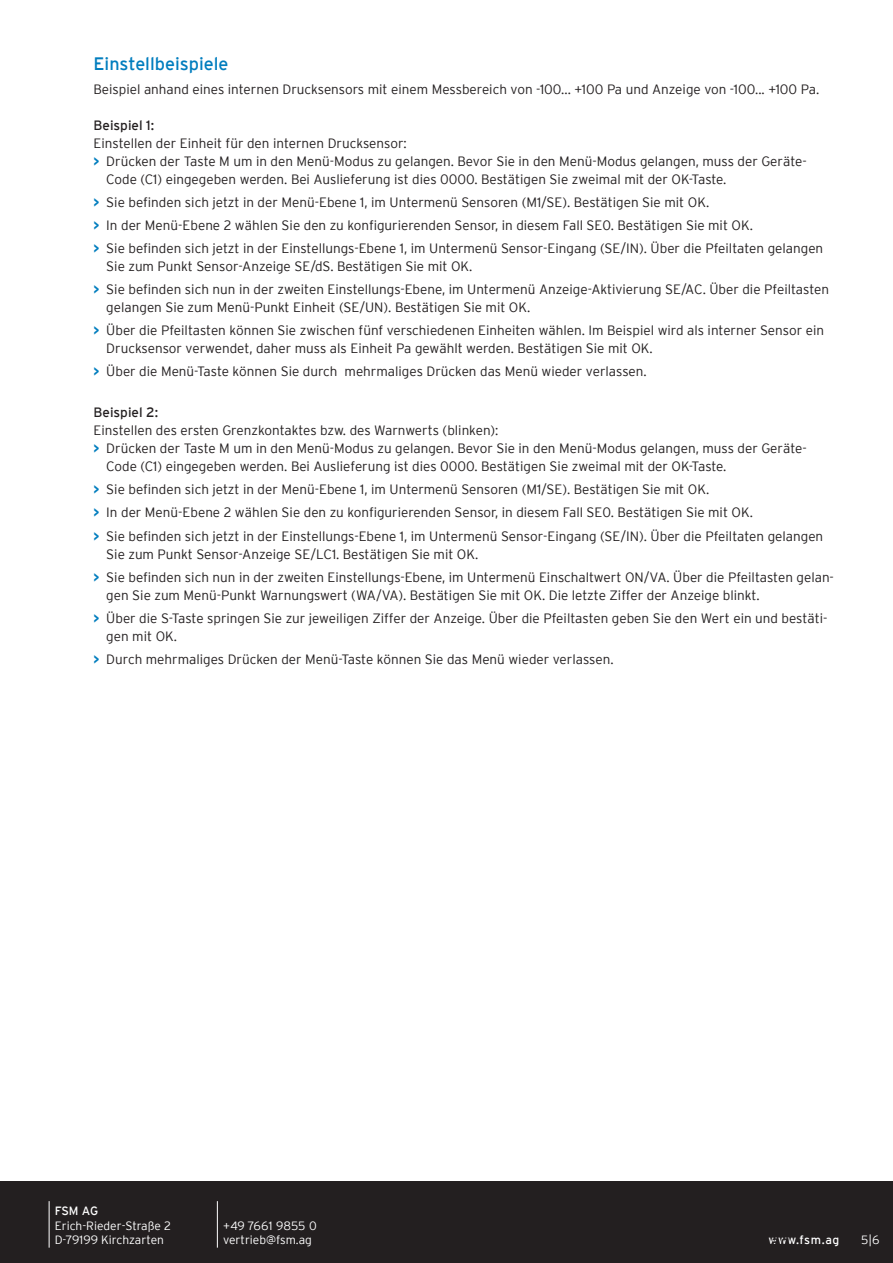
<style>
.page{position:relative;width:893px;height:1263px;background:#fff}
.page>*{position:absolute;margin:0;border:0;box-sizing:border-box;transform-origin:0 0}
.t1{font:18px "Interstate";color:#007dbe}
.t2{font:300 13.5px/23.1px "Interstate";color:#231f20}
.t3{font:13.5px "Interstate";color:#231f20}
.t4{font:300 12px/14.4px "Interstate";color:#fff}
.t5{font:12px "Interstate";letter-spacing:.04em;color:#fff}
.s1{font-weight:700;color:#007dbe}
</style>
<div class="page">
<div style="left:0;top:1181px;width:893px;height:82px;background:#231f20"></div>
<hr style="left:217px;top:1201px;width:1px;height:46px;background:#fff">
<hr style="left:49px;top:1201px;width:1px;height:46px;background:#fff">
<h1 class="t1" style="left:94px;top:54px;width:137px">Einstellbeispiele</h1>
<p class="t2" style="left:94px;top:77px;width:727px">Beispiel anhand eines internen Drucksensors mit einem Messbereich von -100... +100 Pa und Anzeige von -100... +100 Pa.</p>
<p class="t3" style="left:94px;top:117px;width:62px">Beispiel 1:</p>
<p class="t2" style="left:94px;top:131px;width:315px">Einstellen der Einheit für den internen Drucksensor:</p>
<p class="t2" style="left:94px;top:149px;width:715px"><span class="s1">&gt;</span> Drücken der Taste M um in den Menü-Modus zu gelangen. Bevor Sie in den Menü-Modus gelangen, muss der Geräte-</p>
<p class="t2" style="left:106px;top:167px;width:622px">Code (C1) eingegeben werden. Bei Auslieferung ist dies 0000. Bestätigen Sie zweimal mit der OK-Taste.</p>
<p class="t2" style="left:94px;top:190px;width:731px"><span class="s1">&gt;</span> Sie befinden sich jetzt in der Menü-Ebene 1, im Untermenü Sensoren (M1/SE). Bestätigen Sie mit OK.<br><span class="s1">&gt;</span> In der Menü-Ebene 2 wählen Sie den zu konfigurierenden Sensor, in diesem Fall SE0. Bestätigen Sie mit OK.<br><span class="s1">&gt;</span> Sie befinden sich jetzt in der Einstellungs-Ebene 1, im Untermenü Sensor-Eingang (SE/IN). Über die Pfeiltaten gelangen</p>
<p class="t2" style="left:94px;top:254px;width:737px;text-indent:13px">Sie zum Punkt Sensor-Anzeige SE/dS. Bestätigen Sie mit OK.<br><span class="s1">&gt;</span> Sie befinden sich nun in der zweiten Einstellungs-Ebene, im Untermenü Anzeige-Aktivierung SE/AC. Über die Pfeiltasten</p>
<p class="t2" style="left:94px;top:296px;width:732px;text-indent:13px">gelangen Sie zum Menü-Punkt Einheit (SE/UN). Bestätigen Sie mit OK.<br><span class="s1">&gt;</span> Über die Pfeiltasten können Sie zwischen fünf verschiedenen Einheiten wählen. Im Beispiel wird als interner Sensor ein</p>
<p class="t2" style="left:94px;top:337px;width:561px;text-indent:13px">Drucksensor verwendet, daher muss als Einheit Pa gewählt werden. Bestätigen Sie mit OK. <span class="s1">&gt;</span> Über die Menü-Taste können Sie durch mehrmaliges Drücken das Menü wieder verlassen.</p>
<p class="t3" style="left:94px;top:405px;width:66px">Beispiel 2:</p>
<p class="t2" style="left:94px;top:419px;width:406px">Einstellen des ersten Grenzkontaktes bzw. des Warnwerts (blinken):</p>
<p class="t2" style="left:94px;top:437px;width:715px"><span class="s1">&gt;</span> Drücken der Taste M um in den Menü-Modus zu gelangen. Bevor Sie in den Menü-Modus gelangen, muss der Geräte-</p>
<p class="t2" style="left:106px;top:455px;width:622px">Code (C1) eingegeben werden. Bei Auslieferung ist dies 0000. Bestätigen Sie zweimal mit der OK-Taste.</p>
<p class="t2" style="left:94px;top:478px;width:731px"><span class="s1">&gt;</span> Sie befinden sich jetzt in der Menü-Ebene 1, im Untermenü Sensoren (M1/SE). Bestätigen Sie mit OK.<br><span class="s1">&gt;</span> In der Menü-Ebene 2 wählen Sie den zu konfigurierenden Sensor, in diesem Fall SE0. Bestätigen Sie mit OK.<br><span class="s1">&gt;</span> Sie befinden sich jetzt in der Einstellungs-Ebene 1, im Untermenü Sensor-Eingang (SE/IN). Über die Pfeiltaten gelangen</p>
<p class="t2" style="left:94px;top:542px;width:742px;text-indent:13px">Sie zum Punkt Sensor-Anzeige SE/LC1. Bestätigen Sie mit OK.<br><span class="s1">&gt;</span> Sie befinden sich nun in der zweiten Einstellungs-Ebene, im Untermenü Einschaltwert ON/VA. Über die Pfeiltasten gelan-</p>
<p class="t2" style="left:94px;top:583px;width:735px;text-indent:13px">gen Sie zum Menü-Punkt Warnungswert (WA/VA). Bestätigen Sie mit OK. Die letzte Ziffer der Anzeige blinkt.<br><span class="s1">&gt;</span> Über die S-Taste springen Sie zur jeweiligen Ziffer der Anzeige. Über die Pfeiltasten geben Sie den Wert ein und bestäti-</p>
<p class="t2" style="left:94px;top:624px;width:522px;text-indent:13px">gen mit OK.<br><span class="s1">&gt;</span> Durch mehrmaliges Drücken der Menü-Taste können Sie das Menü wieder verlassen.</p>
<p class="t5" style="left:55px;top:1204px;width:45px">FSM AG</p>
<p class="t4" style="left:55px;top:1218px;width:118px">Erich-Rieder-Straße 2<br>D-79199 Kirchzarten</p>
<p class="t4" style="left:223px;top:1218px;width:95px">+49 7661 9855 0 vertrieb@fsm.ag</p>
<p class="t5" style="left:768px;top:1233px;width:72px">www.fsm.ag</p>
<p class="t4" style="left:861px;top:1232px;width:20px">5|6</p>
</div>
